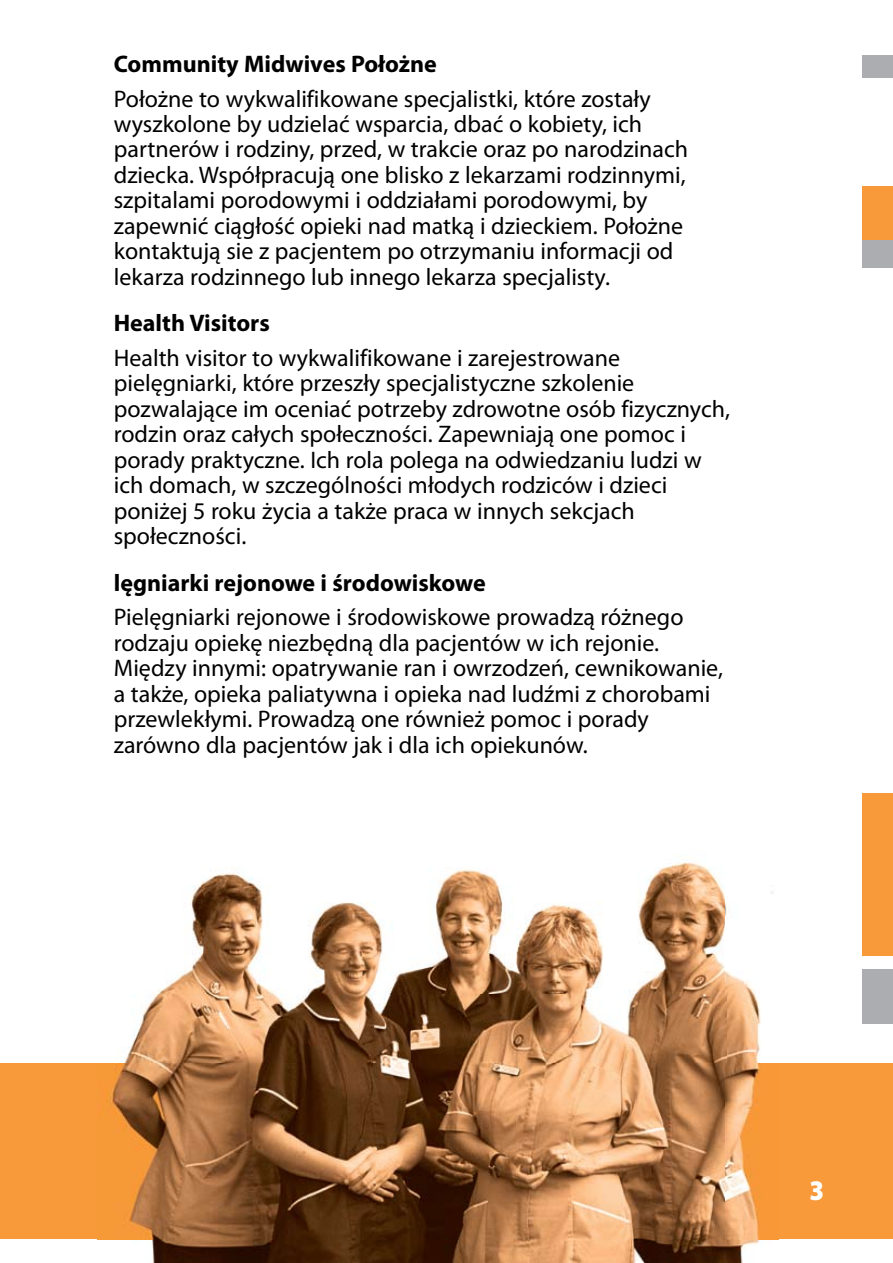
<style>
.page{position:relative;width:893px;height:1263px;background:#fff}
.page>*{position:absolute;margin:0;border:0;box-sizing:border-box;transform-origin:0 0}
.t1{font:900 28.5px "Myriad Pro";color:#fff;scale:.9 1}
.t2{font:24px/25.5px "Myriad Pro";color:#000}
.t3{font:700 24px "Myriad Pro";color:#000}
</style>
<div class="page">
<div style="left:0;top:1063px;width:893px;height:176px;background:#f8993a"></div>
<div style="left:862px;top:24px;width:31px;height:54px;background:#abadb0"></div>
<div style="left:862px;top:186px;width:31px;height:54px;background:#f8993a"></div>
<div style="left:862px;top:969px;width:31px;height:54px;background:#abadb0"></div>
<div style="left:862px;top:240px;width:31px;height:56px;background:#abadb0"></div>
<div style="left:862px;top:793px;width:31px;height:162px;background:#f8993a"></div>
<div style="left:0;top:268px;width:893px;height:40px;background:#fff"></div>
<img style="left:153px;top:858px;width:573px;height:136px">
<img style="left:726px;top:892px;width:47px;height:171px">
<img style="left:124px;top:994px;width:602px;height:69px">
<img style="left:98px;top:1063px;width:681px;height:200px">
<div style="left:0;top:0;width:893px;height:54px;background:#fff"></div>
<p class="t3" style="left:114px;top:48px;width:325px">Community Midwives Położne</p>
<p class="t2" style="left:114px;top:85px;width:576px">Położne to wykwalifikowane specjalistki, które zostały wyszkolone by udzielać wsparcia, dbać o kobiety, ich partnerów i rodziny, przed, w trakcie oraz po narodzinach dziecka. Współpracują one blisko z lekarzami rodzinnymi, szpitalami porodowymi i oddziałami porodowymi, by zapewnić ciągłość opieki nad matką i dzieckiem. Położne kontaktują sie z pacjentem po otrzymaniu informacji od lekarza rodzinnego lub innego lekarza specjalisty.</p>
<p class="t3" style="left:114px;top:308px;width:157px">Health Visitors</p>
<p class="t2" style="left:114px;top:345px;width:618px">Health visitor to wykwalifikowane i zarejestrowane pielęgniarki, które przeszły specjalistyczne szkolenie pozwalające im oceniać potrzeby zdrowotne osób fizycznych, rodzin oraz całych społeczności. Zapewniają one pomoc i porady praktyczne. Ich rola polega na odwiedzaniu ludzi w ich domach, w szczególności młodych rodziców i dzieci poniżej 5 roku życia a także praca w innych sekcjach społeczności.</p>
<p class="t3" style="left:114px;top:567px;width:373px">lęgniarki rejonowe i środowiskowe</p>
<p class="t2" style="left:114px;top:604px;width:611px">Pielęgniarki rejonowe i środowiskowe prowadzą różnego rodzaju opiekę niezbędną dla pacjentów w ich rejonie.<br>Między innymi: opatrywanie ran i owrzodzeń, cewnikowanie, a także, opieka paliatywna i opieka nad ludźmi z chorobami przewlekłymi. Prowadzą one również pomoc i porady zarówno dla pacjentów jak i dla ich opiekunów.</p>
<p class="t1" style="left:809px;top:1174px;width:18px">3</p>
</div>
